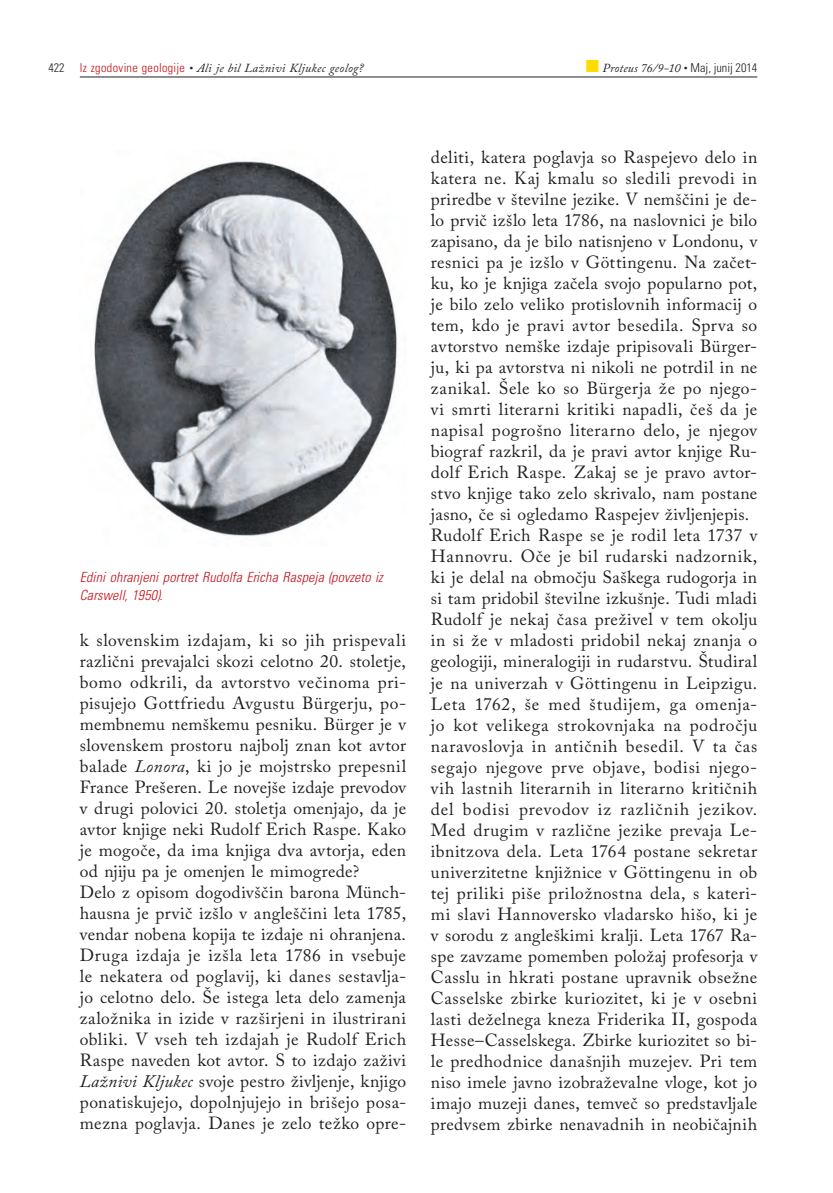
<style>
.page{position:relative;width:833px;height:1193px;background:#fff}
.page>*{position:absolute;margin:0;border:0;box-sizing:border-box;transform-origin:0 0}
.t1{font:17.5px/21px "Adobe Caslon Pro";letter-spacing:.025em;color:#231f20}
.t2{font:italic 300 condensed 14px/17.8px "Univers";letter-spacing:.01em;color:#c2121a}
.t3{font:italic 12.25px "Adobe Caslon Pro";letter-spacing:.02em;color:#231f20}
.s1{font-family:"Univers";font-weight:300;font-style:normal;font-stretch:condensed}
.s2{font-family:"Univers";font-weight:300;font-style:normal;font-stretch:condensed;color:#c2121a}
.s3{color:#ffdc01}
.s4{font-style:italic}
</style>
<div class="page">
<hr style="left:80px;top:77px;width:677px;height:1px;background:#231f20">
<img style="left:94px;top:161px;width:304px;height:375px">
<p class="t3" style="left:48px;top:61px;width:317px"><span class="s1">422</span> <span class="s2">Iz zgodovine geologije</span> • Ali je bil Lažnivi Kljukec geolog?</p>
<p class="t3" style="left:586px;top:61px;width:173px"><span class="s3">■</span> Proteus 76/9-10 • <span class="s1">Maj, junij 2014</span></p>
<p class="t2" style="left:80px;top:568px;width:304px">Edini ohranjeni portret Rudolfa Ericha Raspeja (povzeto iz<br>Carswell, 1950).</p>
<p class="t1" style="left:80px;top:630px;width:328px">k slovenskim izdajam, ki so jih prispevali različni prevajalci skozi celotno 20. stoletje, bomo odkrili, da avtorstvo večinoma pri&shy;pisujejo Gottfriedu Avgustu Bürgerju, po&shy;membnemu nemškemu pesniku. Bürger je v slovenskem prostoru najbolj znan kot avtor balade <span class="s4">Lonora</span>, ki jo je mojstrsko prepesnil France Prešeren. Le novejše izdaje prevodov v drugi polovici 20. stoletja omenjajo, da je avtor knjige neki Rudolf Erich Raspe. Kako je mogoče, da ima knjiga dva avtorja, eden od njiju pa je omenjen le mimogrede?<br>Delo z opisom dogodivščin barona Münch&shy;hausna je prvič izšlo v angleščini leta 1785, vendar nobena kopija te izdaje ni ohranjena.<br>Druga izdaja je izšla leta 1786 in vsebuje le nekatera od poglavij, ki danes sestavlja&shy;jo celotno delo. Še istega leta delo zamenja založnika in izide v razširjeni in ilustrirani obliki. V vseh teh izdajah je Rudolf Erich Raspe naveden kot avtor. S to izdajo zaživi <span class="s4">Lažnivi Kljukec</span> svoje pestro življenje, knjigo ponatiskujejo, dopolnjujejo in brišejo posa&shy;mezna poglavja. Danes je zelo težko opre-</p>
<p class="t1" style="left:431px;top:147px;width:328px">deliti, katera poglavja so Raspejevo delo in katera ne. Kaj kmalu so sledili prevodi in priredbe v številne jezike. V nemščini je de&shy;lo prvič izšlo leta 1786, na naslovnici je bilo zapisano, da je bilo natisnjeno v Londonu, v resnici pa je izšlo v Göttingenu. Na začet&shy;ku, ko je knjiga začela svojo popularno pot, je bilo zelo veliko protislovnih informacij o tem, kdo je pravi avtor besedila. Sprva so avtorstvo nemške izdaje pripisovali Bürger&shy;ju, ki pa avtorstva ni nikoli ne potrdil in ne zanikal. Šele ko so Bürgerja že po njego&shy;vi smrti literarni kritiki napadli, češ da je napisal pogrošno literarno delo, je njegov biograf razkril, da je pravi avtor knjige Ru&shy;dolf Erich Raspe. Zakaj se je pravo avtor&shy;stvo knjige tako zelo skrivalo, nam postane jasno, če si ogledamo Raspejev življenjepis.<br>Rudolf Erich Raspe se je rodil leta 1737 v Hannovru. Oče je bil rudarski nadzornik, ki je delal na območju Saškega rudogorja in si tam pridobil številne izkušnje. Tudi mladi Rudolf je nekaj časa preživel v tem okolju in si že v mladosti pridobil nekaj znanja o geologiji, mineralogiji in rudarstvu. Študiral je na univerzah v Göttingenu in Leipzigu.<br>Leta 1762, še med študijem, ga omenja&shy;jo kot velikega strokovnjaka na področju naravoslovja in antičnih besedil. V ta čas segajo njegove prve objave, bodisi njego&shy;vih lastnih literarnih in literarno kritičnih del bodisi prevodov iz različnih jezikov.<br>Med drugim v različne jezike prevaja Le&shy;ibnitzova dela. Leta 1764 postane sekretar univerzitetne knjižnice v Göttingenu in ob tej priliki piše priložnostna dela, s kateri&shy;mi slavi Hannoversko vladarsko hišo, ki je v sorodu z angleškimi kralji. Leta 1767 Ra&shy;spe zavzame pomemben položaj profesorja v Casslu in hkrati postane upravnik obsežne Casselske zbirke kuriozitet, ki je v osebni lasti deželnega kneza Friderika II, gospoda Hesse–Casselskega. Zbirke kuriozitet so bi&shy;le predhodnice današnjih muzejev. Pri tem niso imele javno izobraževalne vloge, kot jo imajo muzeji danes, temveč so predstavljale predvsem zbirke nenavadnih in neobičajnih</p>
</div>
